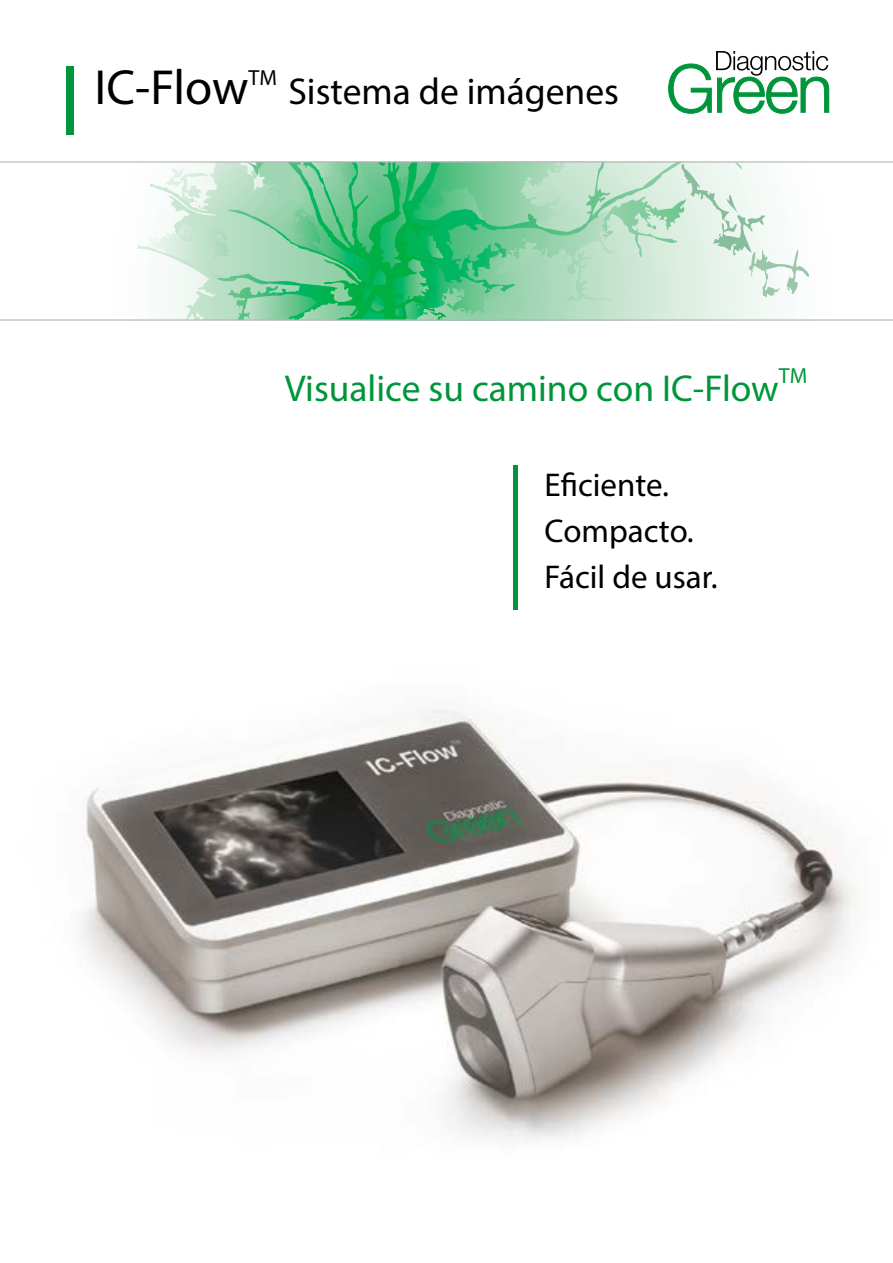
<style>
.page{position:relative;width:893px;height:1263px;background:#fff}
.page>*{position:absolute;margin:0;border:0;box-sizing:border-box;transform-origin:0 0}
.t1{font:49.5px "Myriad Pro";letter-spacing:-.005em;color:#000}
.t2{font:37.5px "Myriad Pro";color:#00953a}
.t3{font:37.5px "Myriad Pro";color:#000}
.t4{font:33px/45.9px "Myriad Pro";color:#000}
.t5{font:21.9px "Myriad Pro";color:#000}
.t6{font:21.9px "Myriad Pro";color:#00953a}
</style>
<div class="page">
<img style="left:81px;top:709px;width:780px;height:431px">
<svg style="left:668px;top:51px;width:161px;height:63px"></svg>
<svg style="left:0;top:161px;width:893px;height:160px"></svg>
<div style="left:66px;top:66px;width:7px;height:68px;background:#00953a"></div>
<hr style="left:514px;top:466px;width:4px;height:144px;background:#00953a">
<h1 class="t1" style="left:95px;top:56px;width:155px">IC-Flow</h1>
<p class="t5" style="left:249px;top:64px;width:30px">TM</p>
<p class="t3" style="left:288px;top:68px;width:332px">Sistema de imágenes</p>
<p class="t2" style="left:285px;top:366px;width:495px">Visualice su camino con IC-Flow</p>
<p class="t6" style="left:779px;top:362px;width:30px">TM</p>
<p class="t4" style="left:545px;top:462px;width:174px">Eficiente.<br>Compacto.<br>Fácil de usar.</p>
</div>
